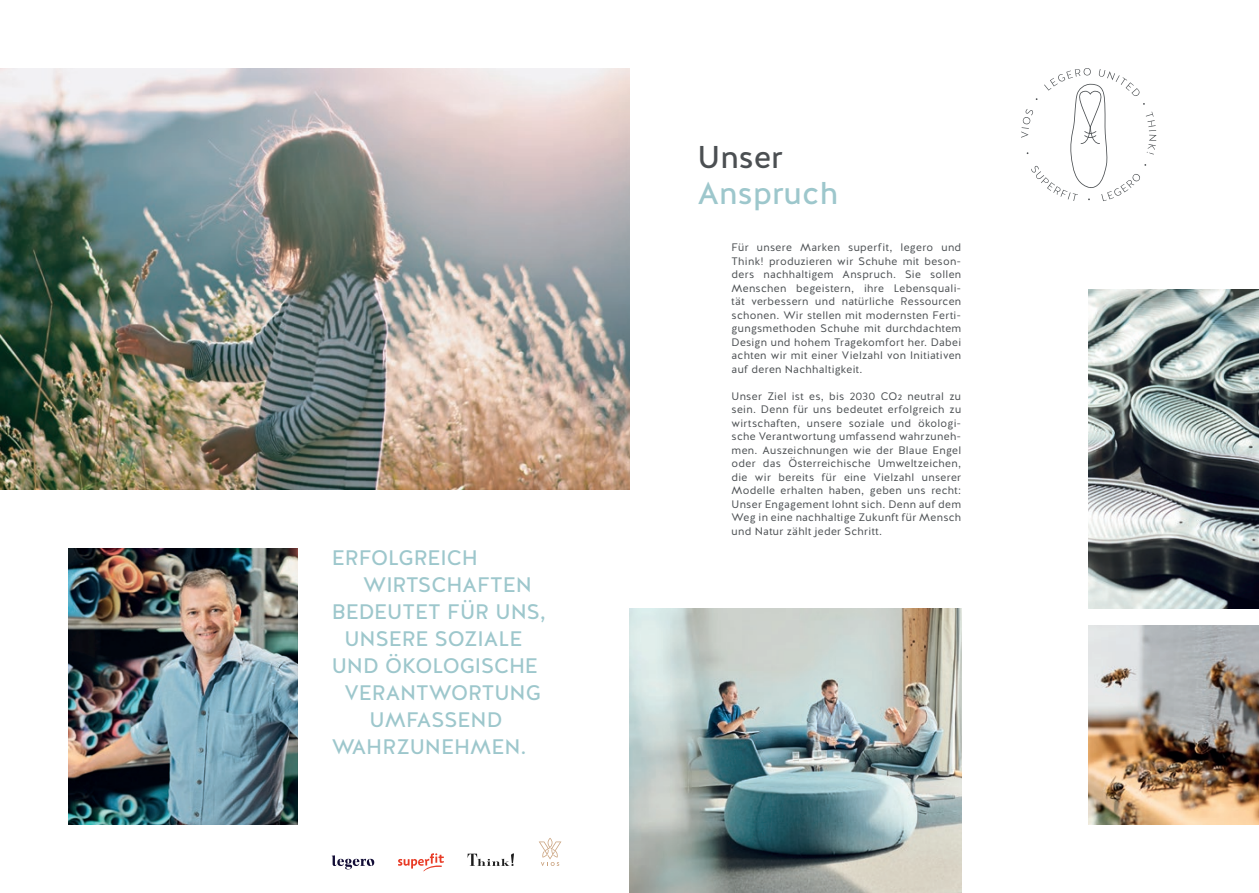
<style>
.page{position:relative;width:1259px;height:893px;background:#fff}
.page>*{position:absolute;margin:0;border:0;box-sizing:border-box;transform-origin:0 0}
.t1{font:31.5px "Halis GR";color:#9dc7cc}
.t2{font:31.5px "Halis GR";color:#4b4f52}
.t3{font:21px "Halis GR";color:#9dc7cc}
.t4{font:10.8px/13.5px "Halis GR";letter-spacing:.03em;color:#4b4f52;text-align:justify}
</style>
<div class="page">
<svg style="left:332px;top:855px;width:42px;height:14px"></svg>
<svg style="left:398px;top:853px;width:46px;height:18px"></svg>
<svg style="left:539px;top:838px;width:22px;height:28px"></svg>
<svg style="left:467px;top:853px;width:47px;height:13px"></svg>
<img style="left:68px;top:549px;width:230px;height:276px">
<img style="left:0;top:68px;width:629px;height:421px">
<img style="left:1089px;top:289px;width:170px;height:319px">
<img style="left:1089px;top:625px;width:170px;height:200px">
<img style="left:629px;top:608px;width:332px;height:285px">
<svg style="left:1021px;top:68px;width:135px;height:133px"></svg>
<p class="t3" style="left:332px;top:545px;width:148px">ERFOLGREICH</p>
<p class="t3" style="left:363px;top:572px;width:170px">WIRTSCHAFTEN</p>
<p class="t3" style="left:332px;top:599px;width:216px">BEDEUTET FÜR UNS,</p>
<p class="t3" style="left:344px;top:626px;width:180px">UNSERE SOZIALE</p>
<p class="t3" style="left:332px;top:653px;width:208px">UND ÖKOLOGISCHE</p>
<p class="t3" style="left:344px;top:680px;width:198px">VERANTWORTUNG</p>
<p class="t3" style="left:369px;top:707px;width:134px">UMFASSEND</p>
<p class="t3" style="left:332px;top:734px;width:196px">WAHRZUNEHMEN.</p>
<p class="t2" style="left:697px;top:137px;width:87px">Unser</p>
<p class="t1" style="left:697px;top:173px;width:142px">Anspruch</p>
<p class="t4" style="left:731px;top:241px;width:231px">Für unsere Marken superfit, legero und Think! produzieren wir Schuhe mit beson&shy;ders nachhaltigem Anspruch. Sie sollen Menschen begeistern, ihre Lebensquali&shy;tät verbessern und natürliche Ressourcen schonen. Wir stellen mit modernsten Ferti&shy;gungsmethoden Schuhe mit durchdachtem Design und hohem Tragekomfort her. Dabei achten wir mit einer Vielzahl von Initiativen auf deren Nachhaltigkeit.</p>
<p class="t4" style="left:731px;top:389px;width:231px">Unser Ziel ist es, bis 2030 CO2 neutral zu sein. Denn für uns bedeutet erfolgreich zu wirtschaften, unsere soziale und ökologi&shy;sche Verantwortung umfassend wahrzuneh&shy;men. Auszeichnungen wie der Blaue Engel oder das Österreichische Umweltzeichen, die wir bereits für eine Vielzahl unserer Modelle erhalten haben, geben uns recht:<br>Unser Engagement lohnt sich. Denn auf dem Weg in eine nachhaltige Zukunft für Mensch und Natur zählt jeder Schritt.</p>
</div>
